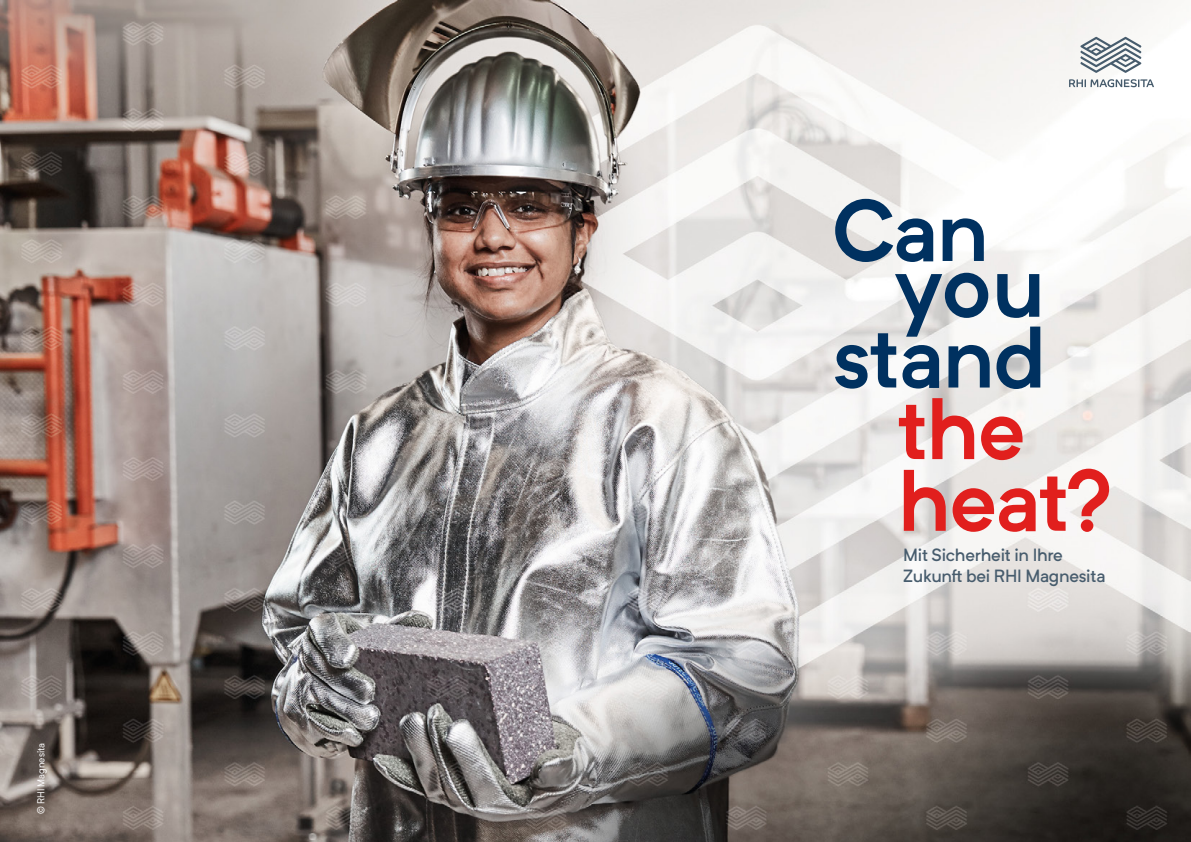
<style>
.page{position:relative;width:1191px;height:842px;background:#fff}
.page>*{position:absolute;margin:0;border:0;box-sizing:border-box;transform-origin:0 0}
.t1{font:600 88.9px "Neutrif Pro";color:#003160}
.t2{font:600 85.8px "Neutrif Pro";letter-spacing:-.02em;color:#e11f1d}
.t3{font:600 85.8px "Neutrif Pro";letter-spacing:-.02em;color:#003160}
.t4{font:500 17.5px/21px "Neutrif Pro";letter-spacing:-.015em;color:#475c6d}
.t5{font:10px "Neutrif Pro";color:#fff;scale:.95 1}
</style>
<div class="page">
<img style="left:0;top:0;width:1190px;height:842px">
<svg style="left:1069px;top:79px;width:85px;height:8px"></svg>
<svg style="left:1080px;top:37px;width:61px;height:36px"></svg>
<p class="t5" style="left:35px;top:814px;width:76px;rotate:-90deg">© RHI Magnesita</p>
<h2 class="t3" style="left:831px;top:173px;width:159px">Can</h2>
<h1 class="t1" style="left:894px;top:226px;width:152px">you</h1>
<h2 class="t3" style="left:832px;top:300px;width:215px">stand</h2>
<h2 class="t2" style="left:897px;top:371px;width:129px">the</h2>
<h2 class="t2" style="left:897px;top:443px;width:219px">heat?</h2>
<p class="t4" style="left:903px;top:544px;width:204px">Mit Sicherheit in Ihre<br>Zukunft bei RHI Magnesita</p>
</div>
